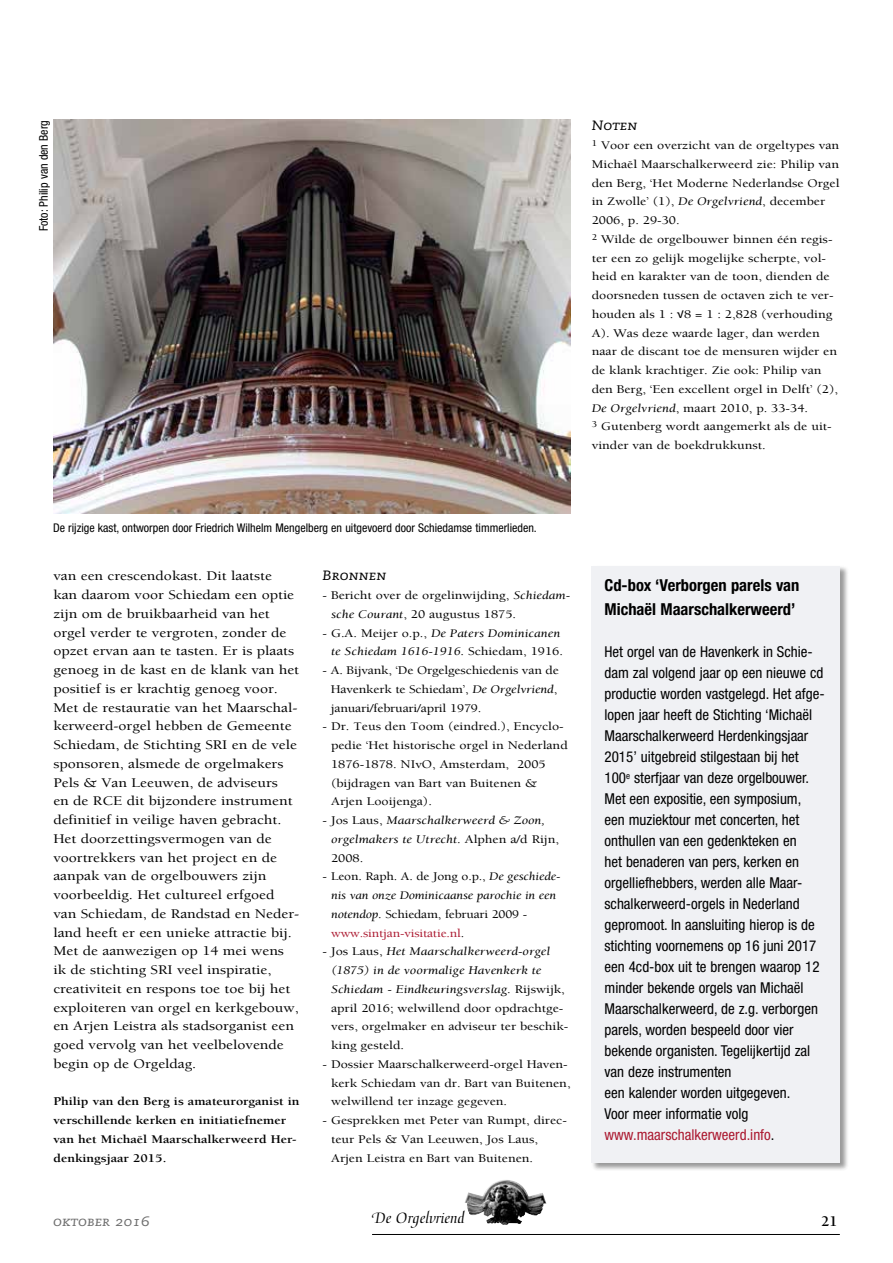
<style>
.page{position:relative;width:893px;height:1263px;background:#fff}
.page>*{position:absolute;margin:0;border:0;box-sizing:border-box;transform-origin:0 0}
.t1{font:700 condensed 16.5px/24px "Helvetica Neue";color:#000}
.t2{font:16.5px "Medici Script";color:#000}
.t3{font:condensed 15px/21px "Helvetica Neue";color:#000}
.t4{font:700 15px "Berkeley Orgelvriend";color:#000}
.t5{font:13.5px/18.8px "Berkeley Orgelvriend";color:#000;scale:1.15 1}
.t6{font:13.5px "Caecilia Italic SC";color:#000;scale:1.15 1}
.t7{font:13.5px "Caecilia Italic SC";color:#6e6e6e;scale:1.15 1}
.t8{font:12px/18.8px "Berkeley Orgelvriend";color:#000;scale:1.15 1}
.t9{font:italic 12px/18.8px "Berkeley Orgelvriend";color:#000;text-align:right;scale:1.15 1}
.t10{font:italic 12px/18.8px "Berkeley Orgelvriend";color:#000;scale:1.12 1}
.t11{font:700 12px/18.8px "Berkeley Orgelvriend";color:#000;scale:1.15 1}
.t12{font:condensed 12px "Helvetica Neue";color:#000}
.t13{font:12px/18.8px "Berkeley Orgelvriend";color:#000;scale:1.14 1}
.s1{font-style:italic}
.s2{font-family:"Calibri"}
.s3{font-style:normal}
.s4{font-style:normal;color:#ab182f}
.s5{color:#ab182f}
</style>
<div class="page">
<img style="left:464px;top:1180px;width:82px;height:45px">
<hr style="left:372px;top:1234px;width:468px;height:1px;background:#000">
<img style="left:53px;top:119px;width:517px;height:394px">
<div style="left:591px;top:565px;width:258px;height:606px;background:#000;opacity:.4"></div>
<div style="left:592px;top:566px;width:248px;height:596px;background:#f0f1f4"></div>
<p class="t12" style="left:37px;top:231px;width:113px;rotate:-90deg">Foto: Philip van den Berg</p>
<p class="t6" style="left:592px;top:118px;width:41px">Noten</p>
<p class="t8" style="left:592px;top:136px;width:217px"><sup>1</sup> Voor een overzicht van de orgeltypes van Michaël Maarschalkerweerd zie: Philip van den Berg, ‘Het Moderne Nederlandse Orgel in Zwolle’ (1), <span class="s1">De Orgelvriend</span>, december 2006, p. 29-30.<br><sup>2</sup> Wilde de orgelbouwer binnen één regis&shy;ter een zo gelijk mogelijke scherpte, vol&shy;heid en karakter van de toon, dienden de doorsneden tussen de octaven zich te ver&shy;houden als 1 : <span class="s2">√</span>8 = 1 : 2,828 (verhouding A). Was deze waarde lager, dan werden naar de discant toe de mensuren wijder en de klank krachtiger. Zie ook: Philip van den Berg, ‘Een excellent orgel in Delft’ (2), <span class="s1">De Orgelvriend</span>, maart 2010, p. 33-34.<br><sup>3</sup> Gutenberg wordt aangemerkt als de uit&shy;vinder van de boekdrukkunst.</p>
<p class="t12" style="left:53px;top:521px;width:485px">De rijzige kast, ontworpen door Friedrich Wilhelm Mengelberg en uitgevoerd door Schiedamse timmerlieden.</p>
<p class="t5" style="left:53px;top:567px;width:215px">van een crescendokast. Dit laatste<br>kan daarom voor Schiedam een optie zijn om de bruikbaarheid van het orgel verder te vergroten, zonder de opzet ervan aan te tasten. Er is plaats genoeg in de kast en de klank van het positief is er krachtig genoeg voor.<br>Met de restauratie van het Maarschal&shy;kerweerd-orgel hebben de Gemeente Schiedam, de Stichting SRI en de vele sponsoren, alsmede de orgelmakers Pels &amp; Van Leeuwen, de adviseurs<br>en de RCE dit bijzondere instrument definitief in veilige haven gebracht.<br>Het doorzettingsvermogen van de voortrekkers van het project en de aanpak van de orgelbouwers zijn voorbeeldig. Het cultureel erfgoed van Schiedam, de Randstad en Neder&shy;land heeft er een unieke attractie bij.<br>Met de aanwezigen op 14 mei wens ik de stichting SRI veel inspiratie, creativiteit en respons toe toe bij het exploiteren van orgel en kerkgebouw, en Arjen Leistra als stadsorganist een goed vervolg van het veelbelovende begin op de Orgeldag.</p>
<p class="t11" style="left:53px;top:1092px;width:216px">Philip van den Berg is amateurorganist in verschillende kerken en initiatiefnemer van het Michaël Maarschalkerweerd Her&shy;denkingsjaar 2015.</p>
<p class="t6" style="left:323px;top:568px;width:57px">Bronnen</p>
<p class="t8" style="left:331px;top:586px;width:210px;text-indent:-9px">- Bericht over de orgelinwijding, <span class="s1">Schiedam&shy;sche Courant</span>, 20 augustus 1875.</p>
<p class="t9" style="left:323px;top:624px;width:211px"><span class="s3">- G.A. Meijer o.p.,</span> De Paters Dominicanen te Schiedam 1616-1916<span class="s3">. Schiedam, 1916.</span></p>
<p class="t13" style="left:331px;top:661px;width:202px;text-indent:-8px">- A. Bijvank, ‘De Orgelgeschiedenis van de<br>Havenkerk te Schiedam’, <span class="s1">De Orgelvriend</span>, januari/februari/april 1979.</p>
<p class="t8" style="left:331px;top:717px;width:207px;text-indent:-9px">- Dr. Teus den Toom (eindred.), Encyclo&shy;pedie ‘Het historische orgel in Nederland 1876-1878. NIvO, Amsterdam, 2005 (bijdragen van Bart van Buitenen &amp; Arjen Looijenga).</p>
<p class="t9" style="left:331px;top:811px;width:200px;text-align:left;text-indent:-9px"><span class="s3">- Jos Laus,</span> Maarschalkerweerd &amp; Zoon, orgelmakers te Utrecht<span class="s3">. Alphen a/d Rijn,<br>2008.</span></p>
<p class="t10" style="left:331px;top:867px;width:206px;text-indent:-9px"><span class="s3">- Leon. Raph. A. de Jong o.p.,</span> De geschiede&shy;nis van onze Dominicaanse parochie in een notendop<span class="s3">. Schiedam, februari 2009 - </span><span class="s4">www.sintjan-visitatie.nl</span><span class="s3">.</span></p>
<p class="t8" style="left:331px;top:942px;width:208px;text-indent:-9px">- Jos Laus, <span class="s1">Het Maarschalkerweerd-orgel (1875) in de voormalige Havenkerk te Schiedam - Eindkeuringsverslag</span>. Rijswijk, april 2016; welwillend door opdrachtge&shy;vers, orgelmaker en adviseur ter beschik&shy;king gesteld.</p>
<p class="t8" style="left:331px;top:1055px;width:210px;text-indent:-9px">- Dossier Maarschalkerweerd-orgel Haven&shy;kerk Schiedam van dr. Bart van Buitenen, welwillend ter inzage gegeven.</p>
<p class="t8" style="left:331px;top:1111px;width:207px;text-indent:-9px">- Gesprekken met Peter van Rumpt, direc&shy;teur Pels &amp; Van Leeuwen, Jos Laus,<br>Arjen Leistra en Bart van Buitenen.</p>
<h1 class="t1" style="left:604px;top:573px;width:196px">Cd-box ‘Verborgen parels van<br>Michaël Maarschalkerweerd’</h1>
<p class="t3" style="left:604px;top:641px;width:222px">Het orgel van de Havenkerk in Schie&shy;dam zal volgend jaar op een nieuwe cd productie worden vastgelegd. Het afge&shy;lopen jaar heeft de Stichting ‘Michaël Maarschalkerweerd Herdenkingsjaar 2015’ uitgebreid stilgestaan bij het 100<sup>e</sup> sterfjaar van deze orgelbouwer.<br>Met een expositie, een symposium, een muziektour met concerten, het onthullen van een gedenkteken en<br>het benaderen van pers, kerken en orgelliefhebbers, werden alle Maar&shy;schalkerweerd-orgels in Nederland gepromoot. In aansluiting hierop is de stichting voornemens op 16 juni 2017 een 4cd-box uit te brengen waarop 12 minder bekende orgels van Michaël Maarschalkerweerd, de z.g. verborgen parels, worden bespeeld door vier bekende organisten. Tegelijkertijd zal van deze instrumenten<br>een kalender worden uitgegeven.<br>Voor meer informatie volg <span class="s5">www.maarschalkerweerd.info</span>.</p>
<p class="t7" style="left:53px;top:1214px;width:85px">oktober 2016</p>
<h1 class="t2" style="left:372px;top:1209px;width:94px">De Orgelvriend</h1>
<p class="t4" style="left:821px;top:1213px;width:18px">21</p>
</div>
